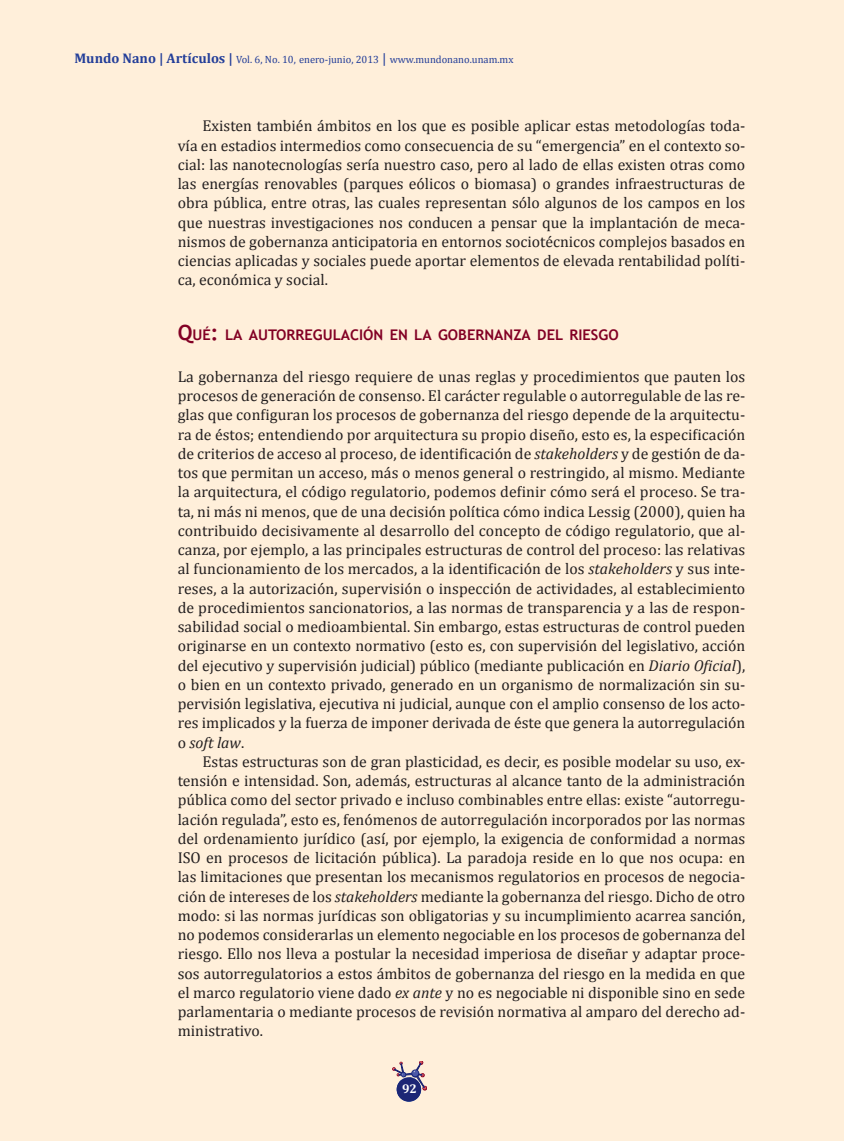
<style>
.page{position:relative;width:844px;height:1141px;background:#fff}
.page>*{position:absolute;margin:0;border:0;box-sizing:border-box;transform-origin:0 0}
.t1{font:15.75px/19.2px "Cambria";color:#231f20;text-align:justify}
.t2{font:700 14.7px "Trebuchet MS";color:#820024}
.t3{font:700 12.6px "Cambria";color:#fff}
.t4{font:10.5px "Cambria";color:#233e99}
.s1{font-weight:700;font-size:14px}
.s2{font-size:14px}
.s3{font-size:21px}
.s4{font-style:italic}
</style>
<div class="page">
<div style="left:0;top:0;width:843px;height:1141px;background:#ffefda"></div>
<svg style="left:392px;top:1061px;width:34px;height:41px"></svg>
<div style="left:396px;top:1077px;width:25px;height:25px;background:#1c2675;border-radius:50%"></div>
<p class="t4" style="left:74px;top:54px;width:440px"><span class="s1">Mundo Nano | Artículos |</span> Vol. 6, No. 10, enero-junio, 2013 <span class="s2">|</span> www.mundonano.unam.mx</p>
<p class="t1" style="left:178px;top:116px;width:569px;text-indent:25px">Existen también ámbitos en los que es posible aplicar estas metodologías toda&shy;vía en estadios intermedios como consecuencia de su “emergencia” en el contexto so&shy;cial: las nanotecnologías sería nuestro caso, pero al lado de ellas existen otras como las energías renovables (parques eólicos o biomasa) o grandes infraestructuras de obra pública, entre otras, las cuales representan sólo algunos de los campos en los que nuestras investigaciones nos conducen a pensar que la implantación de meca&shy;nismos de gobernanza anticipatoria en entornos sociotécnicos complejos basados en ciencias aplicadas y sociales puede aportar elementos de elevada rentabilidad políti&shy;ca, económica y social.</p>
<p class="t2" style="left:178px;top:326px;width:442px"><span class="s3">Q</span>UÉ<span class="s3">:</span> LA AUTORREGULACIÓN EN LA GOBERNANZA DEL RIESGO</p>
<p class="t1" style="left:178px;top:367px;width:569px">La gobernanza del riesgo requiere de unas reglas y procedimientos que pauten los procesos de generación de consenso. El carácter regulable o autorregulable de las re&shy;glas que configuran los procesos de gobernanza del riesgo depende de la arquitectu&shy;ra de éstos; entendiendo por arquitectura su propio diseño, esto es, la especificación de criterios de acceso al proceso, de identificación de <span class="s4">stakeholders</span> y de gestión de da&shy;tos que permitan un acceso, más o menos general o restringido, al mismo. Mediante la arquitectura, el código regulatorio, podemos definir cómo será el proceso. Se tra&shy;ta, ni más ni menos, que de una decisión política cómo indica Lessig (2000), quien ha contribuido decisivamente al desarrollo del concepto de código regulatorio, que al&shy;canza, por ejemplo, a las principales estructuras de control del proceso: las relativas al funcionamiento de los mercados, a la identificación de los <span class="s4">stakeholders</span> y sus inte&shy;reses, a la autorización, supervisión o inspección de actividades, al establecimiento de procedimientos sancionatorios, a las normas de transparencia y a las de respon&shy;sabilidad social o medioambiental. Sin embargo, estas estructuras de control pueden originarse en un contexto normativo (esto es, con supervisión del legislativo, acción del ejecutivo y supervisión judicial) público (mediante publicación en <span class="s4">Diario Oficial</span>), o bien en un contexto privado, generado en un organismo de normalización sin su&shy;pervisión legislativa, ejecutiva ni judicial, aunque con el amplio consenso de los acto&shy;res implicados y la fuerza de imponer derivada de éste que genera la autorregulación o <span class="s4">soft law</span>.</p>
<p class="t1" style="left:178px;top:752px;width:569px;text-indent:25px">Estas estructuras son de gran plasticidad, es decir, es posible modelar su uso, ex&shy;tensión e intensidad. Son, además, estructuras al alcance tanto de la administración pública como del sector privado e incluso combinables entre ellas: existe “autorregu&shy;lación regulada”, esto es, fenómenos de autorregulación incorporados por las normas del ordenamiento jurídico (así, por ejemplo, la exigencia de conformidad a normas ISO en procesos de licitación pública). La paradoja reside en lo que nos ocupa: en las limitaciones que presentan los mecanismos regulatorios en procesos de negocia&shy;ción de intereses de los <span class="s4">stakeholders</span> mediante la gobernanza del riesgo. Dicho de otro modo: si las normas jurídicas son obligatorias y su incumplimiento acarrea sanción, no podemos considerarlas un elemento negociable en los procesos de gobernanza del riesgo. Ello nos lleva a postular la necesidad imperiosa de diseñar y adaptar proce&shy;sos autorregulatorios a estos ámbitos de gobernanza del riesgo en la medida en que el marco regulatorio viene dado <span class="s4">ex ante</span> y no es negociable ni disponible sino en sede parlamentaria o mediante procesos de revisión normativa al amparo del derecho ad&shy;ministrativo.</p>
<p class="t3" style="left:402px;top:1081px;width:16px">92</p>
</div>
